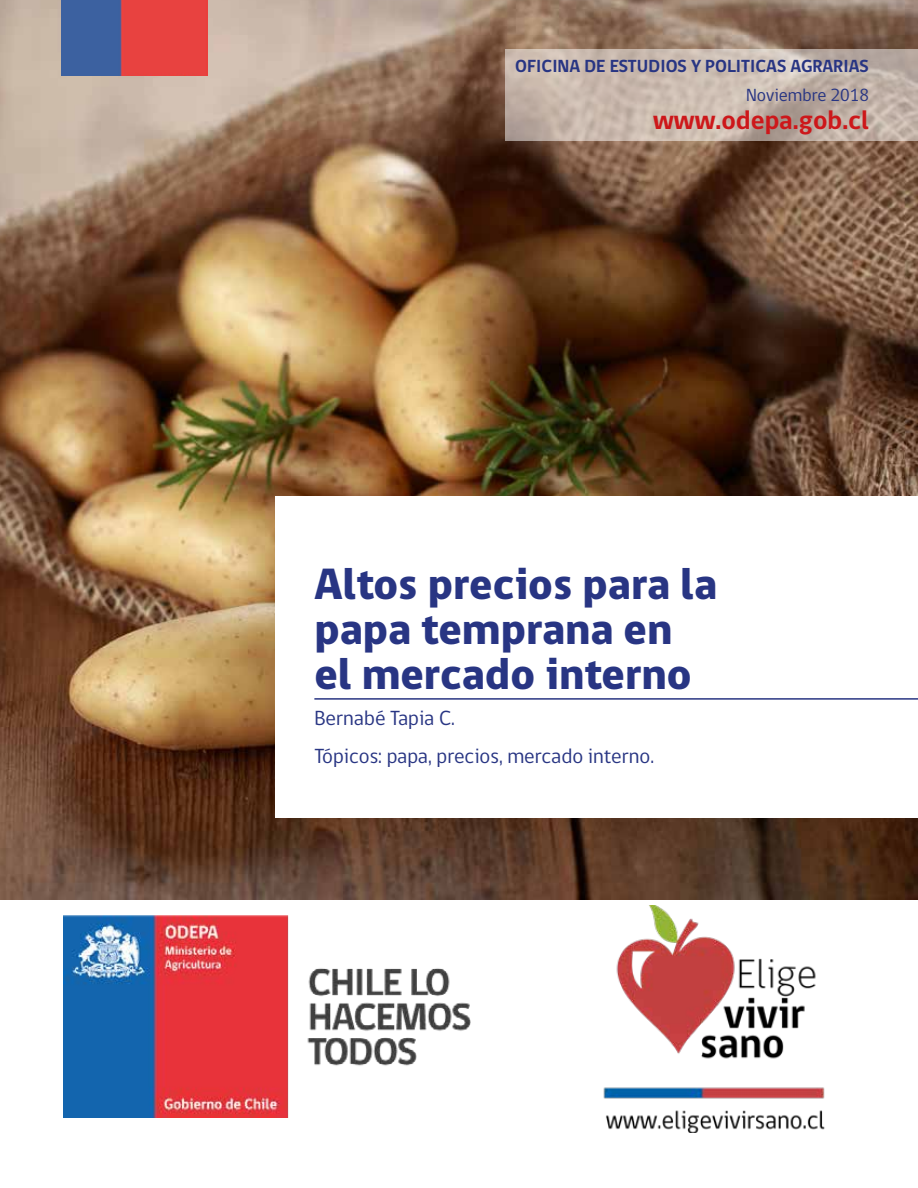
<style>
.page{position:relative;width:918px;height:1188px;background:#fff}
.page>*{position:absolute;margin:0;border:0;box-sizing:border-box;transform-origin:0 0}
.t1{font:800 45px/45px "gob CL";color:#283583}
.t2{font:700 27px "gob CL";color:#cd171a}
.t3{font:21px/38px "gob CL";color:#283583}
.t4{font:700 18px "gob CL";color:#283583}
.t5{font:18px "gob CL";color:#283583}
</style>
<div class="page">
<img style="left:0;top:0;width:918px;height:900px">
<img style="left:62px;top:0;width:145px;height:75px">
<div style="left:276px;top:496px;width:642px;height:321px;background:#fff"></div>
<hr style="left:314px;top:698px;width:604px;height:2px;background:#283583">
<img style="left:64px;top:915px;width:407px;height:203px">
<img style="left:603px;top:906px;width:222px;height:227px">
<svg style="left:506px;top:49px;width:412px;height:91px;background:#c5b6ab"></svg>
<p class="t4" style="left:515px;top:53px;width:355px">OFICINA DE ESTUDIOS Y POLITICAS AGRARIAS</p>
<p class="t5" style="left:746px;top:83px;width:125px">Noviembre 2018</p>
<p class="t2" style="left:653px;top:102px;width:218px">www.odepa.gob.cl</p>
<h1 class="t1" style="left:314px;top:563px;width:404px">Altos precios para la papa temprana en el mercado interno</h1>
<p class="t3" style="left:314px;top:699px;width:341px">Bernabé Tapia C.<br>Tópicos: papa, precios, mercado interno.</p>
</div>
